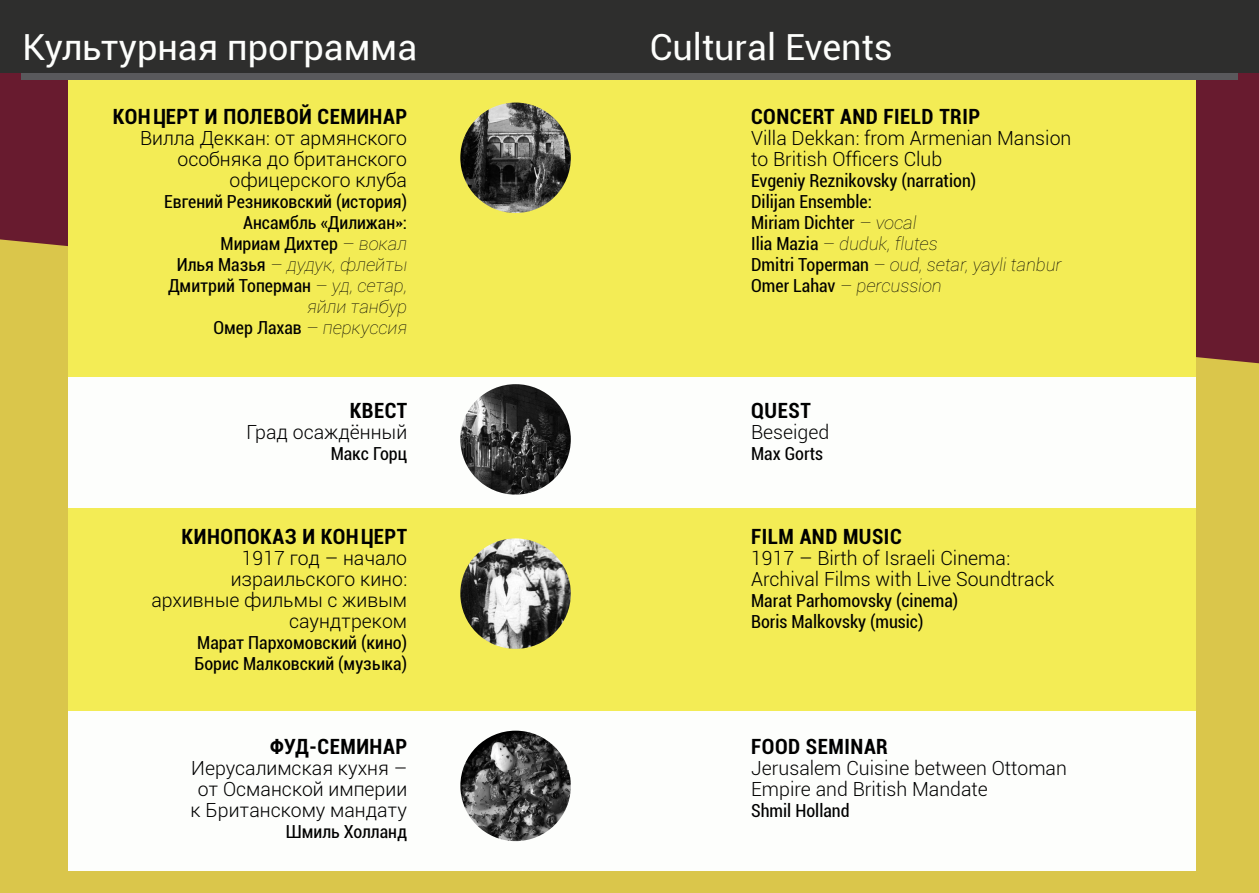
<style>
.page{position:relative;width:1259px;height:893px;background:#dac64b}
.page>*{position:absolute;margin:0;border:0;box-sizing:border-box;transform-origin:0 0}
.t1{font:36px "Roboto";color:#fdfefc}
.t2{font:700 condensed 21px "Roboto";letter-spacing:.025em;color:#000}
.t3{font:300 19.5px/21px "Roboto";color:#000}
.t4{font:condensed 18px/21px "Roboto";color:#000}
.s1{font-weight:100;font-style:italic;font-stretch:normal}
</style>
<div class="page">
<svg style="left:0;top:72px;width:1259px;height:291px;fill:#681b2f"></svg>
<svg style="left:1195px;top:459px;width:1px;height:269px"></svg>
<div style="left:68px;top:55px;width:1127px;height:701px;background:#f3ec55"></div>
<div style="left:68px;top:712px;width:1127px;height:159px;background:#fdfefc"></div>
<div style="left:68px;top:377px;width:1127px;height:131px;background:#fdfefc"></div>
<div style="left:21px;top:72px;width:1216px;height:8px;background:#59595c"></div>
<img style="left:460px;top:731px;width:111px;height:110px;border-radius:55px">
<img style="left:460px;top:103px;width:111px;height:110px;border-radius:55px">
<img style="left:460px;top:538px;width:111px;height:111px;border-radius:55px">
<img style="left:460px;top:384px;width:111px;height:111px;border-radius:55px">
<div style="left:0;top:0;width:1259px;height:72px;background:#2e2e2d"></div>
<h1 class="t1" style="left:22px;top:22px;width:396px">Культурная программа</h1>
<h1 class="t1" style="left:650px;top:22px;width:244px">Cultural Events</h1>
<p class="t2" style="left:113px;top:102px;width:296px">КОНЦЕРТ И ПОЛЕВОЙ СЕМИНАР</p>
<p class="t3" style="left:140px;top:127px;width:268px;text-align:right">Вилла Деккан: от армянского особняка до британского офицерского клуба</p>
<p class="t4" style="left:164px;top:190px;width:244px;text-align:right">Евгений Резниковский (история)<br>Ансамбль «Дилижан»:<br>Мириам Дихтер <span class="s1">– вокал<br></span>Илья Мазья <span class="s1">– дудук, флейты<br></span>Дмитрий Топерман <span class="s1">– уд, сетар, яйли танбур<br></span>Омер Лахав <span class="s1">– перкуссия</span></p>
<p class="t2" style="left:350px;top:396px;width:59px">КВЕСТ</p>
<p class="t3" style="left:246px;top:421px;width:162px">Град осаждённый</p>
<p class="t4" style="left:331px;top:442px;width:78px">Макс Горц</p>
<p class="t2" style="left:182px;top:522px;width:227px">КИНОПОКАЗ И КОНЦЕРТ</p>
<p class="t3" style="left:151px;top:547px;width:257px;text-align:right">1917 год – начало израильского кино: архивные фильмы с живым саундтреком</p>
<p class="t4" style="left:194px;top:631px;width:214px">Марат Пархомовский (кино)<br>Борис Малковский (музыка)</p>
<p class="t2" style="left:270px;top:732px;width:138px">ФУД-СЕМИНАР</p>
<p class="t3" style="left:191px;top:757px;width:218px;text-align:center">Иерусалимская кухня – от Османской империи к Британскому мандату</p>
<p class="t4" style="left:286px;top:820px;width:123px">Шмиль Холланд</p>
<p class="t2" style="left:751px;top:102px;width:230px">CONCERT AND FIELD TRIP</p>
<p class="t3" style="left:751px;top:127px;width:322px">Villa Dekkan: from Armenian Mansion to British Officers Club</p>
<p class="t4" style="left:751px;top:169px;width:312px">Evgeniy Reznikovsky (narration)<br>Dilijan Ensemble:<br>Miriam Dichter <span class="s1">– vocal<br></span>Ilia Mazia <span class="s1">– duduk, flutes<br></span>Dmitri Toperman <span class="s1">– oud, setar, yayli tanbur<br></span>Omer Lahav <span class="s1">– percussion</span></p>
<p class="t2" style="left:751px;top:396px;width:61px">QUEST</p>
<p class="t3" style="left:751px;top:421px;width:80px">Beseiged</p>
<p class="t4" style="left:751px;top:442px;width:73px">Max Gorts</p>
<p class="t2" style="left:751px;top:522px;width:152px">FILM AND MUSIC</p>
<p class="t3" style="left:751px;top:547px;width:305px">1917 – Birth of Israeli Cinema:<br>Archival Films with Live Soundtrack</p>
<p class="t4" style="left:751px;top:589px;width:208px">Marat Parhomovsky (cinema)<br>Boris Malkovsky (music)</p>
<p class="t2" style="left:751px;top:732px;width:138px">FOOD SEMINAR</p>
<p class="t3" style="left:751px;top:757px;width:317px">Jerusalem Cuisine between Ottoman<br>Empire and British Mandate</p>
<p class="t4" style="left:751px;top:799px;width:100px">Shmil Holland</p>
</div>
